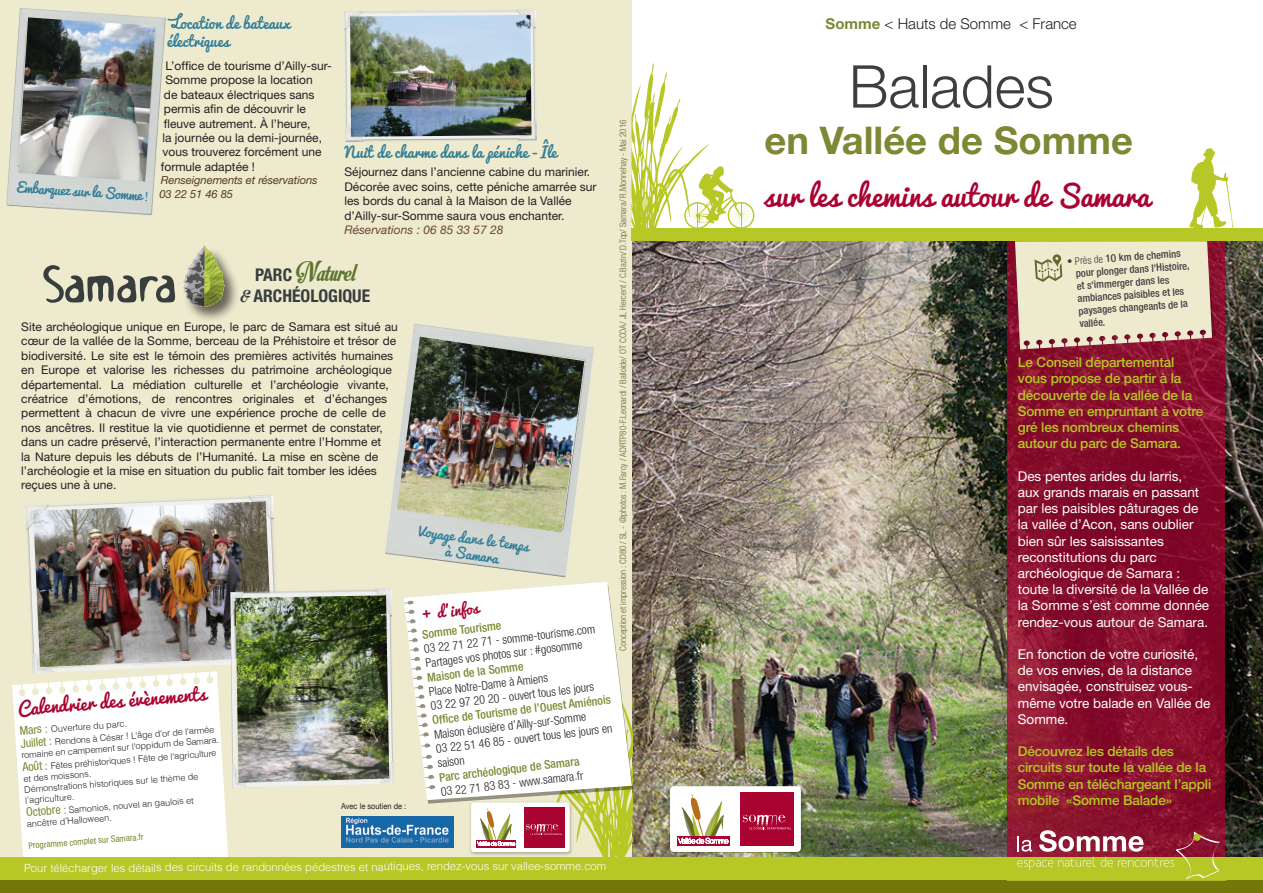
<style>
.page{position:relative;width:1263px;height:893px;background:#fff}
.page>*{position:absolute;margin:0;border:0;box-sizing:border-box;transform-origin:0 0}
.t1{font:300 59.1px "Helvetica Neue";color:#3e3e3f}
.t2{font:700 38.25px "Helvetica Neue";color:#7e8733}
.t3{font:28.5px "Pacifico";color:#a80331}
.t4{font:27.75px "Motion Picture Personal Use";color:#5e7631}
.t5{font:18px "Pacifico";color:#a80331}
.t6{font:700 condensed 17.55px "Helvetica Neue";color:#383d3d}
.t7{font:15px/18px "Pacifico";color:#327e98}
.t8{font:300 15px "Helvetica Neue";color:#231f20}
.t9{font:15px "Pacifico";color:#a80331}
.t10{font:13.5px/16.2px "Helvetica Neue";color:#fff}
.t11{font:500 13.5px/16.2px "Helvetica Neue";letter-spacing:-.01em;color:#b6c726}
.t12{font:13.5px "Pacifico";color:#327e98}
.t13{font:12px/14.4px "Helvetica Neue";color:#231f20}
.t14{font:300 condensed 12px/14.2px "Helvetica Neue";color:#231f20}
.t15{font:500 condensed 12px "Helvetica Neue";color:#7e8733}
.t16{font:condensed 12px "Helvetica Neue";color:#7e8733}
.t17{font:italic 12px "Helvetica Neue";color:#6b4635}
.t18{font:300 11.25px "Helvetica";letter-spacing:-.005em;color:#fff}
.t19{font:italic 11.25px/13.5px "Helvetica Neue";letter-spacing:-.01em;color:#583923}
.t20{font:500 condensed 10.5px/12.6px "Helvetica Neue";color:#3e3e3f}
.t21{font:300 9px/10.8px "Helvetica";color:#231f20}
.t22{font:300 condensed 9px "Helvetica Neue";color:#63682f}
.t23{font:condensed 9px "Helvetica Neue";color:#7e8733}
.t24{font:8.25px "Helvetica Neue";color:#231f20;scale:.9 1}
.s1{font-family:"Minion Pro"}
.s2{font-family:"Helvetica Neue";font-weight:700;font-stretch:condensed;font-size:17.55px;color:#383d3d}
.s3{font-family:"Motion Picture Personal Use";font-weight:400;font-stretch:normal;font-size:20.4px}
.s4{font-size:18px}
.s5{font-weight:700;color:#7e8733}
.s6{font-weight:300}
</style>
<div class="page">
<img style="left:631px;top:241px;width:632px;height:616px">
<div style="left:0;top:0;width:631px;height:893px;background:#edeace"></div>
<svg style="left:1189px;top:148px;width:45px;height:81px"></svg>
<div style="left:631px;top:229px;width:632px;height:12px;background:#b6c726"></div>
<svg style="left:1007px;top:241px;width:218px;height:589px;background:#880f2d"></svg>
<svg style="left:1015px;top:241px;width:200px;height:108px;background:#dfd0ba"></svg>
<svg style="left:631px;top:63px;width:123px;height:166px"></svg>
<svg style="left:172px;top:13px;width:11px;height:16px"></svg>
<img style="left:385px;top:323px;width:209px;height:255px">
<img style="left:25px;top:495px;width:250px;height:176px">
<div style="left:0;top:857px;width:1263px;height:36px;background:#b6c726"></div>
<div style="left:0;top:880px;width:1263px;height:13px;background:#74770a"></div>
<img style="left:397px;top:337px;width:187px;height:196px">
<img style="left:33px;top:501px;width:239px;height:166px">
<img style="left:230px;top:588px;width:162px;height:83px">
<img style="left:235px;top:595px;width:154px;height:76px">
<img style="left:344px;top:9px;width:193px;height:133px">
<img style="left:350px;top:15px;width:181px;height:122px">
<img style="left:6px;top:8px;width:166px;height:207px">
<img style="left:18px;top:17px;width:137px;height:165px">
<svg style="left:1007px;top:830px;width:219px;height:51px"></svg>
<div style="left:1193px;top:834px;width:7px;height:7px;background:#b6c726;border-radius:50%"></div>
<svg style="left:404px;top:582px;width:228px;height:89px;fill:#fff"></svg>
<img style="left:666px;top:782px;width:142px;height:71px">
<div style="left:670px;top:786px;width:131px;height:66px;background:#fff;border-radius:4px"></div>
<div style="left:740px;top:792px;width:54px;height:54px;background:#a80331"></div>
<svg style="left:743px;top:815px;width:48px;height:15px"></svg>
<div style="left:677px;top:836px;width:52px;height:10px;background:#a80331"></div>
<svg style="left:678px;top:794px;width:50px;height:50px"></svg>
<svg style="left:12px;top:671px;width:621px;height:186px"></svg>
<img style="left:341px;top:816px;width:113px;height:31px">
<svg style="left:43px;top:265px;width:132px;height:38px"></svg>
<div style="left:182px;top:246px;width:58px;height:77px;background:#231f20;opacity:.66"></div>
<svg style="left:225px;top:246px;width:1px;height:61px"></svg>
<svg style="left:182px;top:245px;width:43px;height:62px"></svg>
<p class="t7" style="left:167px;top:15px;width:125px;text-indent:13px">ocation de bateaux électriques</p>
<p class="t13" style="left:165px;top:58px;width:168px">L’office de tourisme d’Ailly-sur-</p>
<p class="t13" style="left:165px;top:73px;width:149px">Somme propose la location</p>
<p class="t13" style="left:164px;top:87px;width:152px">de bateaux électriques sans</p>
<p class="t13" style="left:164px;top:101px;width:144px">permis afin de découvrir le</p>
<p class="t13" style="left:164px;top:116px;width:148px">fleuve autrement. À l’heure,</p>
<p class="t13" style="left:162px;top:130px;width:161px">la journée ou la demi-journée,</p>
<p class="t13" style="left:162px;top:145px;width:161px">vous trouverez forcément une</p>
<p class="t13" style="left:161px;top:159px;width:96px">formule adaptée !</p>
<p class="t19" style="left:159px;top:173px;width:160px">Renseignements et réservations<br>03 22 51 46 85</p>
<p class="t22" style="left:618px;top:651px;width:532px;rotate:-90deg">Conception et impression : CD80 / SL - @photos : M.Farcy / ADRTP80-F.Leonardi / Balloide/ OT CCOA/ JL Hercent / C.Bazin/ D.Top/ Samara/ R.Monnehay - Mai 2016</p>
<p class="t7" style="left:344px;top:144px;width:214px">Nuit de charme dans la péniche -Île</p>
<p class="t13" style="left:344px;top:165px;width:254px">Séjournez dans l’ancienne cabine du marinier.<br>Décorée avec soins, cette péniche amarrée sur les bords du canal à la Maison de la Vallée d’Ailly-sur-Somme saura vous enchanter.</p>
<p class="t17" style="left:344px;top:222px;width:160px">Réservations : 06 85 33 57 28</p>
<p class="t12" style="left:17px;top:179px;width:134px;rotate:4deg">Embarquez sur la Somme <span class="s1">!</span></p>
<p class="t4" style="left:255px;top:256px;width:102px"><span class="s2">PARC</span> Naturel</p>
<p class="t6" style="left:241px;top:285px;width:131px"><span class="s3">&amp;</span> ARCHÉOLOGIQUE</p>
<p class="t13" style="left:21px;top:319px;width:378px">Site archéologique unique en Europe, le parc de Samara est situé au cœur de la vallée de la Somme, berceau de la Préhistoire et trésor de biodiversité. Le site est le témoin des premières activités humaines en Europe et valorise les richesses du patrimoine archéologique départemental. La médiation culturelle et l’archéologie vivante, créatrice d’émotions, de rencontres originales et d’échanges permettent à chacun de vivre une expérience proche de celle de nos ancêtres. Il restitue la vie quotidienne et permet de constater, dans un cadre préservé, l’interaction permanente entre l’Homme et<br>la Nature depuis les débuts de l’Humanité. La mise en scène de l’archéologie et la mise en situation du public fait tomber les idées reçues une à une.</p>
<p class="t12" style="left:420px;top:524px;width:113px;rotate:8deg">Voyage dans le temps</p>
<p class="t12" style="left:446px;top:544px;width:55px;rotate:8deg">à Samara</p>
<p class="t9" style="left:419px;top:606px;width:61px;rotate:-7deg"><span class="s4">+</span> d’infos</p>
<p class="t15" style="left:421px;top:627px;width:81px;rotate:-7deg">Somme Tourisme</p>
<p class="t14" style="left:423px;top:642px;width:174px;rotate:-7deg">03 22 71 22 71 - somme-tourisme.com</p>
<p class="t14" style="left:425px;top:656px;width:159px;rotate:-7deg">Partages vos photos sur : #gosomme</p>
<p class="t15" style="left:426px;top:670px;width:98px;rotate:-7deg">Maison de la Somme</p>
<p class="t14" style="left:428px;top:684px;width:166px;rotate:-7deg">Place Notre-Dame à Amiens<br>03 22 97 20 20 - ouvert tous les jours</p>
<p class="t5" style="left:17px;top:698px;width:190px;rotate:-4deg">Calendrier des évènements</p>
<p class="t16" style="left:19px;top:724px;width:29px;rotate:-5deg">Mars :</p>
<p class="t21" style="left:51px;top:723px;width:78px;rotate:-4deg">Ouverture du parc.</p>
<p class="t16" style="left:20px;top:737px;width:33px;rotate:-5deg">Juillet :</p>
<p class="t21" style="left:55px;top:736px;width:161px;rotate:-4deg">Rendons à César ! L’âge d’or de l’armée</p>
<p class="t15" style="left:432px;top:713px;width:181px;rotate:-7deg">Offi ce de Tourisme de l’Ouest Amiénois</p>
<p class="t14" style="left:433px;top:728px;width:179px;rotate:-7deg">Maison éclusière d’Ailly-sur-Somme<br>03 22 51 46 85 - ouvert tous les jours en saison</p>
<p class="t21" style="left:21px;top:749px;width:199px;rotate:-4deg">romaine en campement sur l’oppidum de Samara.</p>
<p class="t16" style="left:22px;top:760px;width:27px;rotate:-5deg">Août :</p>
<p class="t21" style="left:50px;top:760px;width:167px;rotate:-4deg">Fêtes préhistoriques ! Fête de l’agriculture</p>
<p class="t21" style="left:23px;top:773px;width:176px;rotate:-4deg">et des moissons.<br>Démonstrations historiques sur le thème de l’agriculture.</p>
<p class="t16" style="left:25px;top:805px;width:42px;rotate:-5deg">Octobre :</p>
<p class="t15" style="left:438px;top:771px;width:143px;rotate:-7deg">Parc archéologique de Samara</p>
<p class="t14" style="left:440px;top:785px;width:145px;rotate:-7deg">03 22 71 83 83 - www.samara.fr</p>
<p class="t21" style="left:26px;top:807px;width:169px;line-height:11.4px;text-indent:43px;rotate:-4deg">Samonios, nouvel an gaulois et ancêtre d’Halloween.</p>
<p class="t23" style="left:28px;top:840px;width:117px;rotate:-4deg">Programme complet sur Samara.fr</p>
<p class="t24" style="left:341px;top:801px;width:74px">Avec le soutien de :</p>
<p class="t18" style="left:24px;top:860px;width:584px">Pour télécharger les détails des circuits de randonnées pédestres et nautiques, rendez-vous sur vallee-somme.com</p>
<p class="t8" style="left:826px;top:14px;width:253px"><span class="s5">Somme</span> &lt; Hauts de Somme &lt; France</p>
<p class="t1" style="left:849px;top:50px;width:206px">Balades</p>
<p class="t2" style="left:764px;top:117px;width:370px">en Vallée de Somme</p>
<p class="t3" style="left:764px;top:181px;width:387px">sur les chemins autour de Samara</p>
<p class="t20" style="left:1074px;top:254px;width:115px;text-indent:-8px;rotate:-4deg"><span class="s6">• Près de</span> 1O km de chemins pour plonger dans l’Histoire, et s’immerger dans les ambiances paisibles et les paysages changeants de la vallée.</p>
<p class="t11" style="left:1018px;top:354px;width:187px">Le Conseil départemental vous propose de partir à la découverte de la vallée de la<br>Somme en empruntant à votre gré les nombreux chemins autour du parc de Samara.</p>
<p class="t10" style="left:1018px;top:468px;width:193px">Des pentes arides du larris,<br>aux grands marais en passant par les paisibles pâturages de la vallée d’Acon, sans oublier bien sûr les saisissantes reconstitutions du parc archéologique de Samara : toute la diversité de la Vallée de la Somme s’est comme donnée rendez-vous autour de Samara.</p>
<p class="t10" style="left:1018px;top:646px;width:194px">En fonction de votre curiosité, de vos envies, de la distance envisagée, construisez vous&shy;même votre balade en Vallée de<br>Somme.</p>
<p class="t11" style="left:1018px;top:743px;width:195px">Découvrez les détails des circuits sur toute la vallée de la<br>Somme en téléchargeant l’appli mobile «Somme Balade»</p>
</div>
